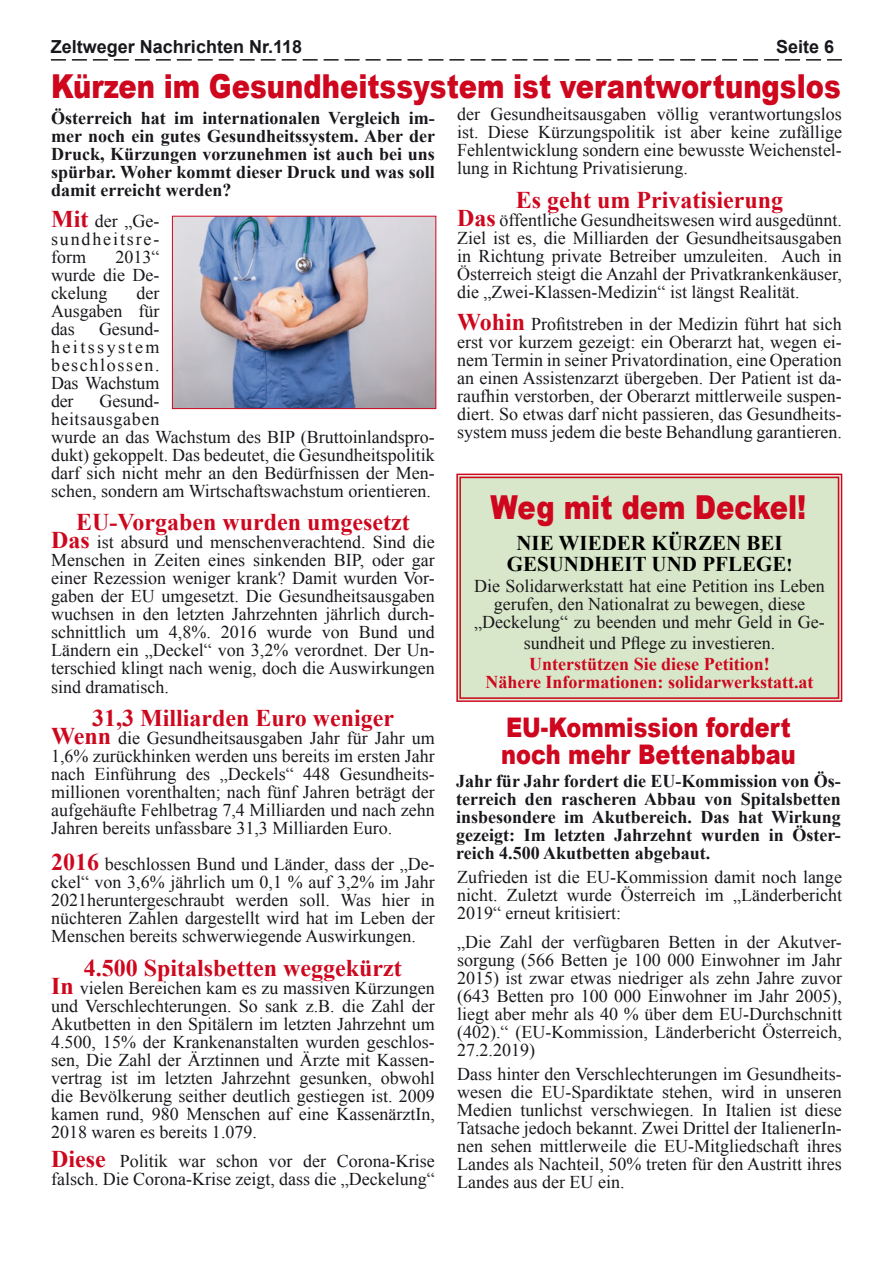
<style>
.page{position:relative;width:893px;height:1263px;background:#fff}
.page>*{position:absolute;margin:0;border:0;box-sizing:border-box;transform-origin:0 0}
.t1{font:900 33px "Arial";color:#ce061e;scale:.83 1}
.t2{font:900 27px "Arial";color:#ce061e;scale:.83 1}
.t3{font:700 24px "Times New Roman";color:#cd071e}
.t4{font:700 21px "Times New Roman";color:#000}
.t5{font:18px/18px "Times New Roman";color:#1a171c;text-align:justify}
.t6{font:700 18px/18px "Times New Roman";color:#1a171c;text-align:justify}
.t7{font:700 18px "Times New Roman";color:#ce061e}
.t8{font:700 18px "Arial";color:#1a171c}
.s1{font-weight:700;font-size:24px;color:#cd071e}
.s2{font-size:18px}
</style>
<div class="page">
<svg style="left:51px;top:59px;width:791px;height:2px"></svg>
<div style="left:456px;top:473px;width:387px;height:229px;background:#d8e7c9"></div>
<div style="left:459px;top:477px;width:380px;height:222px;border:2px solid #cd071e"></div>
<img style="left:174px;top:218px;width:260px;height:189px">
<div style="left:172px;top:216px;width:264px;height:193px;border:1px solid #cd071e"></div>
<p class="t8" style="left:51px;top:35px;width:253px">Zeltweger Nachrichten Nr.118</p>
<p class="t8" style="left:776px;top:35px;width:60px">Seite 6</p>
<p class="t1" style="left:51px;top:62px;width:953px">Kürzen im Gesundheitssystem ist verantwortungslos</p>
<p class="t6" style="left:51px;top:108px;width:386px">Österreich hat im internationalen Vergleich im&shy;mer noch ein gutes Gesundheitssystem. Aber der Druck, Kürzungen vorzunehmen ist auch bei uns spürbar. Woher kommt dieser Druck und was soll damit erreicht werden?</p>
<p class="t5" style="left:51px;top:212px;width:110px"><span class="s1">Mit</span> der „Ge&shy;sundheitsre&shy;form</p>
<p class="t5" style="left:457px;top:105px;width:386px">der Gesundheitsausgaben völlig verantwortungslos ist. Diese Kürzungspolitik ist aber keine zufällige Fehlentwicklung sondern eine bewusste Weichenstel&shy;lung in Richtung Privatisierung.</p>
<p class="t3" style="left:516px;top:184px;width:269px">Es geht um Privatisierung</p>
<p class="t5" style="left:457px;top:211px;width:386px"><span class="s1">Das</span> öffentliche Gesundheitswesen wird ausgedünnt.<br>Ziel ist es, die Milliarden der Gesundheitsausgaben in Richtung private Betreiber umzuleiten. Auch in Österreich steigt die Anzahl der Privatkrankenkäuser, die „Zwei-Klassen-Medizin“ ist längst Realität.</p>
<p class="t5" style="left:457px;top:315px;width:386px"><span class="s1">Wohin</span> Profitstreben in der Medizin führt hat sich erst vor kurzem gezeigt: ein Oberarzt hat, wegen ei&shy;nem Termin in seiner Privatordination, eine Operation an einen Assistenzarzt übergeben. Der Patient ist da&shy;raufhin verstorben, der Oberarzt mittlerweile suspen&shy;diert. So etwas darf nicht passieren, das Gesundheits&shy;system muss jedem die beste Behandlung garantieren.</p>
<p class="t5" style="left:51px;top:248px;width:110px;text-indent:64px">2013“ wurde die De&shy;ckelung</p>
<p class="t5" style="left:51px;top:284px;width:110px;text-indent:86px">der Ausgaben für das</p>
<p class="t5" style="left:51px;top:320px;width:110px;text-indent:48px">Gesund&shy;heitssystem beschlossen.<br>Das Wachstum der</p>
<p class="t5" style="left:51px;top:392px;width:385px;text-align:left;text-indent:49px">Gesund-<br>heitsausgaben<br>wurde an das Wachstum des BIP (Bruttoinlandspro&shy;dukt) gekoppelt. Das bedeutet, die Gesundheitspolitik darf sich nicht mehr an den Bedürfnissen der Men&shy;schen, sondern am Wirtschaftswachstum orientieren.</p>
<p class="t3" style="left:76px;top:506px;width:335px">EU-Vorgaben wurden umgesetzt</p>
<p class="t5" style="left:51px;top:533px;width:385px"><span class="s1">Das</span> ist absurd und menschenverachtend. Sind die Menschen in Zeiten eines sinkenden BIP, oder gar einer Rezession weniger krank? Damit wurden Vor&shy;gaben der EU umgesetzt. Die Gesundheitsausgaben wuchsen in den letzten Jahrzehnten jährlich durch&shy;schnittlich um 4,8%. 2016 wurde von Bund und Ländern ein „Deckel“ von 3,2% verordnet. Der Un&shy;terschied klingt nach wenig, doch die Auswirkungen sind dramatisch.</p>
<p class="t3" style="left:92px;top:701px;width:304px">31,3 Milliarden Euro weniger</p>
<p class="t5" style="left:51px;top:728px;width:385px"><span class="s1">Wenn</span> die Gesundheitsausgaben Jahr für Jahr um 1,6% zurückhinken werden uns bereits im ersten Jahr nach Einführung des „Deckels“ 448 Gesundheits&shy;millionen vorenthalten; nach fünf Jahren beträgt der aufgehäufte Fehlbetrag 7,4 Milliarden und nach zehn Jahren bereits unfassbare 31,3 Milliarden Euro.</p>
<p class="t5" style="left:51px;top:854px;width:385px"><span class="s1">2016</span> beschlossen Bund und Länder, dass der „De&shy;ckel“ von 3,6% jährlich um 0,1 % auf 3,2% im Jahr 2021heruntergeschraubt werden soll. Was hier in nüchteren Zahlen dargestellt wird hat im Leben der Menschen bereits schwerwiegende Auswirkungen.</p>
<p class="t3" style="left:84px;top:951px;width:319px">4.500 Spitalsbetten weggekürzt</p>
<p class="t5" style="left:51px;top:979px;width:385px"><span class="s1">In</span> vielen Bereichen kam es zu massiven Kürzungen und Verschlechterungen. So sank z.B. die Zahl der Akutbetten in den Spitälern im letzten Jahrzehnt um 4.500, 15% der Krankenanstalten wurden geschlos&shy;sen, Die Zahl der Ärztinnen und Ärzte mit Kassen&shy;vertrag ist im letzten Jahrzehnt gesunken, obwohl die Bevölkerung seither deutlich gestiegen ist. 2009 kamen rund, 980 Menschen auf eine KassenärztIn, 2018 waren es bereits 1.079.</p>
<p class="t5" style="left:51px;top:1151px;width:385px"><span class="s1">Diese</span> Politik war schon vor der Corona-Krise falsch. Die Corona-Krise zeigt, dass die „Deckelung“</p>
<p class="t1" style="left:491px;top:483px;width:382px">Weg mit dem Deckel!</p>
<p class="t4" style="left:516px;top:528px;width:268px">NIE WIEDER KÜRZEN BEI</p>
<p class="t4" style="left:507px;top:549px;width:287px">GESUNDHEIT UND PFLEGE<span class="s2">!</span></p>
<p class="t5" style="left:474px;top:577px;width:352px;text-align:center">Die Solidarwerkstatt hat eine Petition ins Leben gerufen, den Nationalrat zu bewegen, diese</p>
<p class="t5" style="left:474px;top:611px;width:352px;line-height:21px;text-align:center">„Deckelung“ zu beenden und mehr Geld in Ge&shy;sundheit und Pflege zu investieren.</p>
<p class="t7" style="left:529px;top:651px;width:242px">Unterstützen Sie diese Petition!</p>
<p class="t7" style="left:485px;top:669px;width:330px">Nähere Informationen: solidarwerkstatt.at</p>
<p class="t2" style="left:506px;top:708px;width:345px">EU-Kommission fordert</p>
<p class="t2" style="left:501px;top:735px;width:356px">noch mehr Bettenabbau</p>
<p class="t6" style="left:456px;top:772px;width:386px">Jahr für Jahr fordert die EU-Kommission von Ös&shy;terreich den rascheren Abbau von Spitalsbetten insbesondere im Akutbereich. Das hat Wirkung gezeigt: Im letzten Jahrzehnt wurden in Öster&shy;reich 4.500 Akutbetten abgebaut.</p>
<p class="t5" style="left:457px;top:868px;width:386px">Zufrieden ist die EU-Kommission damit noch lange nicht. Zuletzt wurde Österreich im „Länderbericht 2019“ erneut kritisiert:</p>
<p class="t5" style="left:457px;top:932px;width:386px">„Die Zahl der verfügbaren Betten in der Akutver&shy;sorgung (566 Betten je 100 000 Einwohner im Jahr 2015) ist zwar etwas niedriger als zehn Jahre zuvor (643 Betten pro 100 000 Einwohner im Jahr 2005), liegt aber mehr als 40 % über dem EU-Durchschnitt (402).“ (EU-Kommission, Länderbericht Österreich, 27.2.2019)</p>
<p class="t5" style="left:457px;top:1065px;width:386px">Dass hinter den Verschlechterungen im Gesundheits&shy;wesen die EU-Spardiktate stehen, wird in unseren Medien tunlichst verschwiegen. In Italien ist diese Tatsache jedoch bekannt. Zwei Drittel der ItalienerIn&shy;nen sehen mittlerweile die EU-Mitgliedschaft ihres Landes als Nachteil, 50% treten für den Austritt ihres Landes aus der EU ein.</p>
</div>
